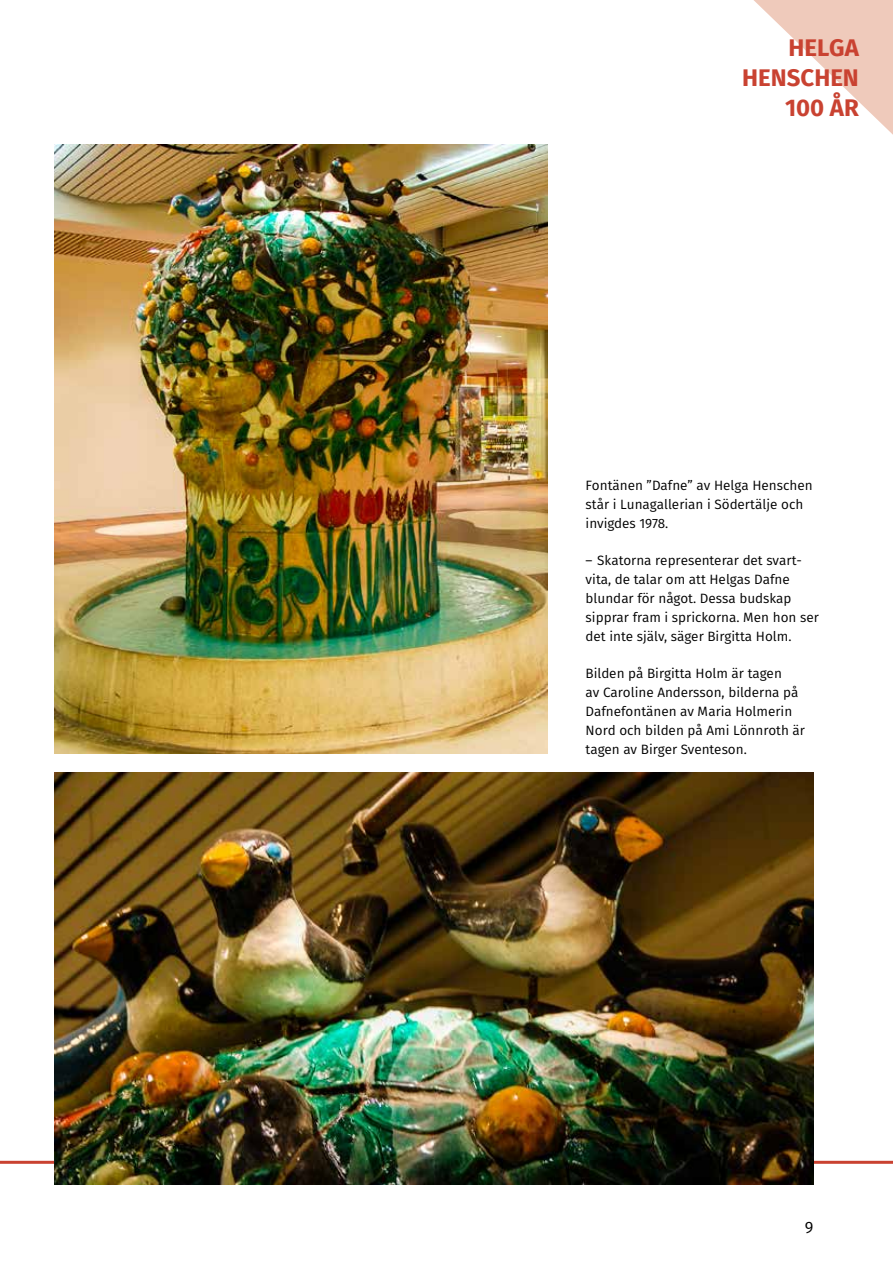
<style>
.page{position:relative;width:893px;height:1263px;background:#fff}
.page>*{position:absolute;margin:0;border:0;box-sizing:border-box;transform-origin:0 0}
.t1{font:700 24px/30px "Fira Sans";color:#c94231;text-align:right}
.t2{font:16.5px "Fira Sans";color:#000}
.t3{font:13.5px/18.8px "Fira Sans";color:#000}
</style>
<div class="page">
<svg style="left:754px;top:0;width:139px;height:135px"></svg>
<hr style="left:0;top:1161px;width:893px;height:3px;background:#c94231">
<img style="left:54px;top:145px;width:494px;height:608px">
<img style="left:54px;top:772px;width:759px;height:412px">
<h1 class="t1" style="left:742px;top:32px;width:118px">HELGA<br>HENSCHEN<br>100 ÅR</h1>
<p class="t3" style="left:586px;top:476px;width:229px">Fontänen ”Dafne” av Helga Henschen står i Lunagallerian i Södertälje och invigdes 1978.</p>
<p class="t3" style="left:586px;top:551px;width:235px">– Skatorna representerar det svart&shy;vita, de talar om att Helgas Dafne blundar för något. Dessa budskap sipprar fram i sprickorna. Men hon ser det inte själv, säger Birgitta Holm.</p>
<p class="t3" style="left:586px;top:664px;width:221px">Bilden på Birgitta Holm är tagen<br>av Caroline Andersson, bilderna på<br>Dafnefontänen av Maria Holmerin<br>Nord och bilden på Ami Lönnroth är tagen av Birger Sventeson.</p>
<p class="t2" style="left:805px;top:1215px;width:10px">9</p>
</div>
